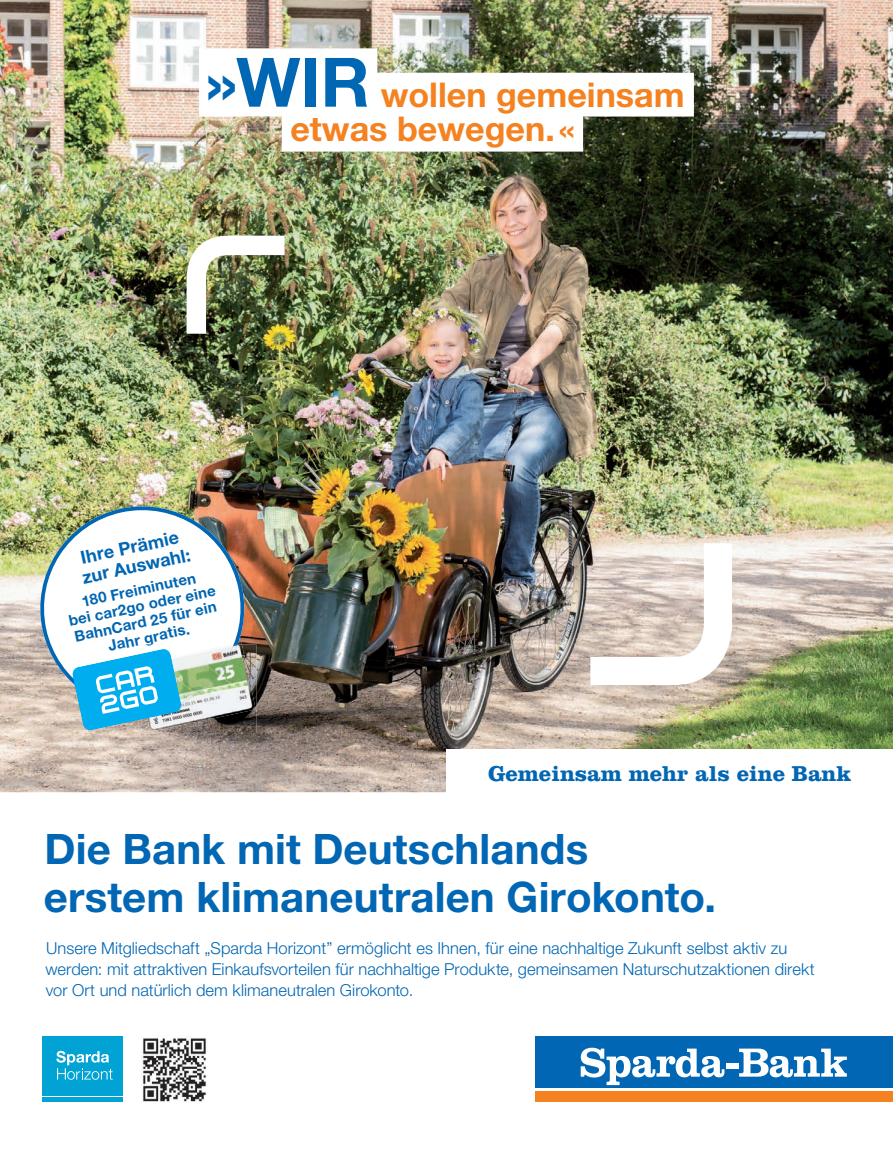
<style>
.page{position:relative;width:893px;height:1149px;background:#fff}
.page>*{position:absolute;margin:0;border:0;box-sizing:border-box;transform-origin:0 0}
.t1{font:700 42px/47.7px "Helvetica Neue LT Std";color:#0166b3}
.t2{font:700 34.05px/34.3px "Helvetica Neue LT Std";color:#f58220}
.t3{font:700 22.35px "Clarendon LT Std";color:#0166b3}
.t4{font:700 18px/19.6px "Helvetica Neue LT Std";color:#0166b3}
.t5{font:300 16.5px/21px "Helvetica Neue LT Std";letter-spacing:.005em;color:#0166b3}
.t6{font:700 15px/16.2px "Helvetica Neue LT Std";color:#0166b3;text-align:center}
.s1{font-size:68.25px;color:#0166b3}
.s2{font-weight:800;font-size:23.85px}
</style>
<div class="page">
<img style="left:0;top:0;width:893px;height:792px">
<div style="left:536px;top:1035px;width:357px;height:52px;background:#0166b3"></div>
<div style="left:536px;top:1091px;width:357px;height:10px;background:#f58220"></div>
<svg style="left:581px;top:1047px;width:143px;height:37px"></svg>
<div style="left:726px;top:1063px;width:12px;height:5px;background:#fff"></div>
<svg style="left:739px;top:1048px;width:108px;height:28px"></svg>
<div style="left:446px;top:749px;width:447px;height:42px;background:#fff"></div>
<div style="left:446px;top:786px;width:447px;height:36px;background:#fff"></div>
<div style="left:43px;top:1035px;width:80px;height:60px;background:#00a3d4"></div>
<hr style="left:43px;top:1097px;width:80px;height:4px;background:#00a3d4">
<svg style="left:56px;top:1050px;width:57px;height:29px"></svg>
<img style="left:31px;top:497px;width:223px;height:222px">
<img style="left:217px;top:644px;width:39px;height:88px">
<img style="left:138px;top:730px;width:79px;height:2px">
<svg style="left:229px;top:641px;width:13px;height:3px"></svg>
<img style="left:145px;top:687px;width:111px;height:44px">
<img style="left:238px;top:644px;width:13px;height:44px">
<img style="left:145px;top:644px;width:93px;height:66px">
<svg style="left:72px;top:648px;width:110px;height:82px"></svg>
<img style="left:177px;top:226px;width:127px;height:127px">
<img style="left:562px;top:515px;width:184px;height:184px">
<img style="left:199px;top:48px;width:495px;height:103px">
<img style="left:142px;top:1038px;width:65px;height:63px">
<h2 class="t2" style="left:290px;top:76px;width:396px;text-indent:-83px"><sup>&gt;&gt;</sup><span class="s1">WIR</span> wollen gemeinsam etwas bewegen. <span class="s2">&lt;&lt;</span></h2>
<p class="t4" style="left:76px;top:548px;width:112px;rotate:-12deg">Ihre Prämie zur Auswahl:</p>
<p class="t6" style="left:64px;top:596px;width:151px;rotate:-12deg">180 Freiminuten<br>bei car2go oder eine<br>BahnCard 25 für ein<br>Jahr gratis.</p>
<h3 class="t3" style="left:488px;top:759px;width:365px">Gemeinsam mehr als eine Bank</h3>
<h1 class="t1" style="left:44px;top:824px;width:674px">Die Bank mit Deutschlands erstem klimaneutralen Girokonto.</h1>
<p class="t5" style="left:46px;top:936px;width:771px">Unsere Mitgliedschaft „Sparda Horizont” ermöglicht es Ihnen, für eine nachhaltige Zukunft selbst aktiv zu werden: mit attraktiven Einkaufsvorteilen für nachhaltige Produkte, gemeinsamen Naturschutzaktionen direkt vor Ort und natürlich dem klimaneutralen Girokonto.</p>
</div>
